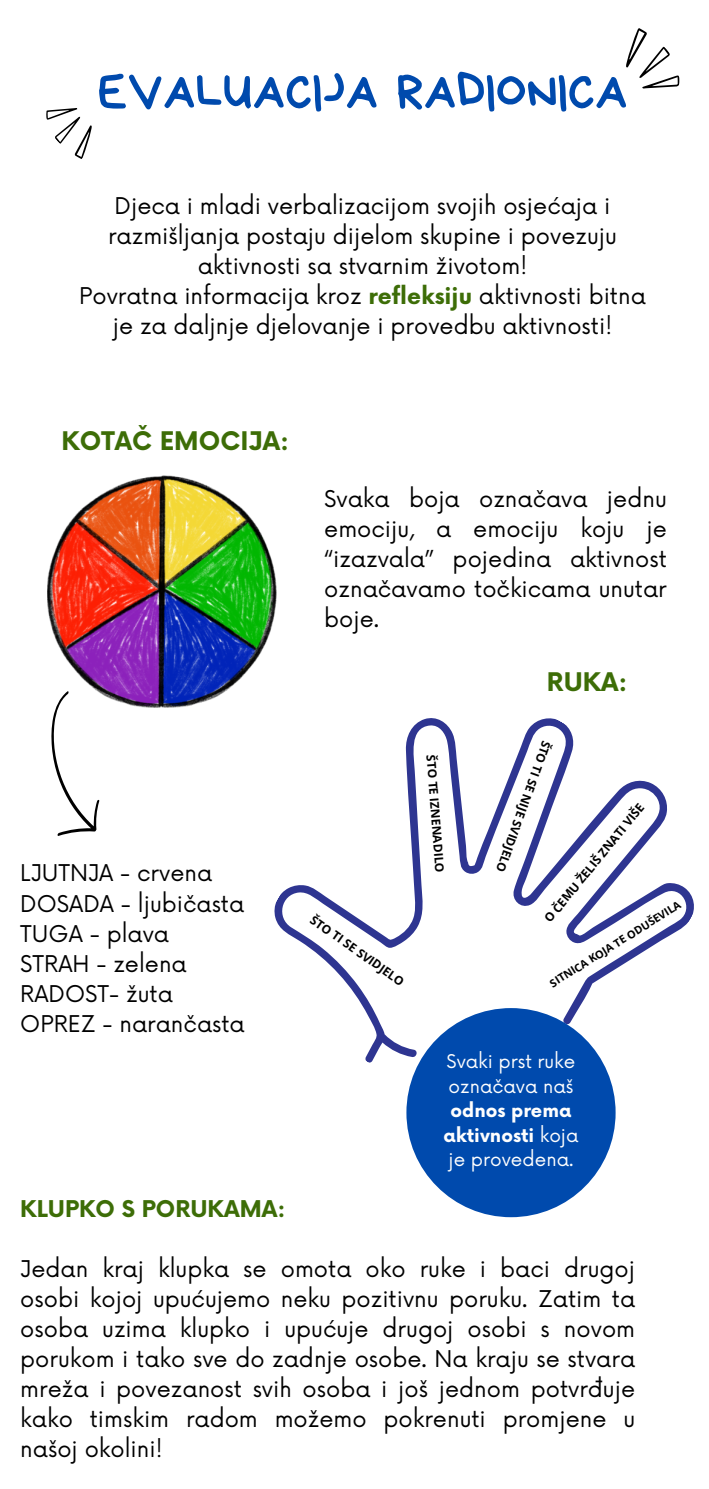
<style>
.page{position:relative;width:709px;height:1489px;background:#fff}
.page>*{position:absolute;margin:0;border:0;box-sizing:border-box;transform-origin:0 0}
.t1{font:50px "Bryndan Write";color:#004aad}
.t2{font:700 25px "Now";color:#3d6d07}
.t3{font:22.5px/30px "Now";color:#000;text-align:justify}
.t4{font:700 22.5px "Now";color:#3d6d07}
.t5{font:700 18.5px/24.5px "Now";color:#fefefe;text-align:center}
.t6{font:18.5px/24.5px "Now";color:#fefefe}
.t7{font:700 12px "Open Sans";color:#000}
.t8{font:700 12px "Open Sans";color:#010101}
.t9{font:700 11px "Open Sans";color:#000}
.s1{font-weight:700;color:#3d6d07}
.s2{font-weight:400}
</style>
<div class="page">
<svg style="left:626px;top:28px;width:54px;height:61px"></svg>
<svg style="left:46px;top:108px;width:46px;height:51px"></svg>
<svg style="left:274px;top:718px;width:420px;height:448px"></svg>
<div style="left:406px;top:1008px;width:209px;height:209px;background:#004aad;border-radius:50%"></div>
<svg style="left:47px;top:476px;width:112px;height:232px"></svg>
<svg style="left:159px;top:475px;width:117px;height:233px"></svg>
<svg style="left:51px;top:690px;width:49px;height:146px"></svg>
<h1 class="t1" style="left:98px;top:66px;width:531px">EVALUACIJA RADIONICA</h1>
<p class="t3" style="left:79px;top:192px;width:568px;text-align:center">Djeca i mladi verbalizacijom svojih osjećaja i razmišljanja postaju dijelom skupine i povezuju aktivnosti sa stvarnim životom!<br>Povratna informacija kroz <span class="s1">refleksiju</span> aktivnosti bitna je za daljnje djelovanje i provedbu aktivnosti!</p>
<p class="t2" style="left:62px;top:427px;width:229px">KOTAČ EMOCIJA:</p>
<p class="t3" style="left:20px;top:859px;width:226px;text-align:left">LJUTNJA - crvena<br>DOSADA - ljubičasta<br>TUGA - plava<br>STRAH - zelena<br>RADOST- žuta<br>OPREZ - narančasta</p>
<p class="t3" style="left:324px;top:484px;width:344px">Svaka boja označava jednu emociju, a emociju koju je “izazvala” pojedina aktivnost označavamo točkicama unutar boje.</p>
<p class="t8" style="left:316px;top:912px;width:113px;rotate:35deg">ŠTO TI SE SVIDJELO</p>
<p class="t7" style="left:440px;top:754px;width:120px;rotate:86deg">ŠTO TE IZNENADILO</p>
<p class="t2" style="left:547px;top:668px;width:82px">RUKA:</p>
<p class="t7" style="left:555px;top:744px;width:140px;rotate:110deg">ŠTO TI SE NIJE SVIDJELO</p>
<p class="t7" style="left:541px;top:916px;width:151px;rotate:-51deg">O ČEMU ŽELIŠ ZNATI VIŠE</p>
<p class="t9" style="left:547px;top:977px;width:153px;rotate:-32deg">SITNICA KOJA TE ODUŠEVILA</p>
<p class="t6" style="left:446px;top:1050px;width:130px">Svaki prst ruke označava naš</p>
<p class="t5" style="left:443px;top:1099px;width:137px">odnos prema aktivnosti <span class="s2">koja je provedena.</span></p>
<p class="t4" style="left:20px;top:1196px;width:267px">KLUPKO S PORUKAMA:</p>
<p class="t3" style="left:20px;top:1255px;width:616px">Jedan kraj klupka se omota oko ruke i baci drugoj osobi kojoj upućujemo neku pozitivnu poruku. Zatim ta osoba uzima klupko i upućuje drugoj osobi s novom porukom i tako sve do zadnje osobe. Na kraju se stvara mreža i povezanost svih osoba i još jednom potvrđuje kako timskim radom možemo pokrenuti promjene u našoj okolini!</p>
</div>
